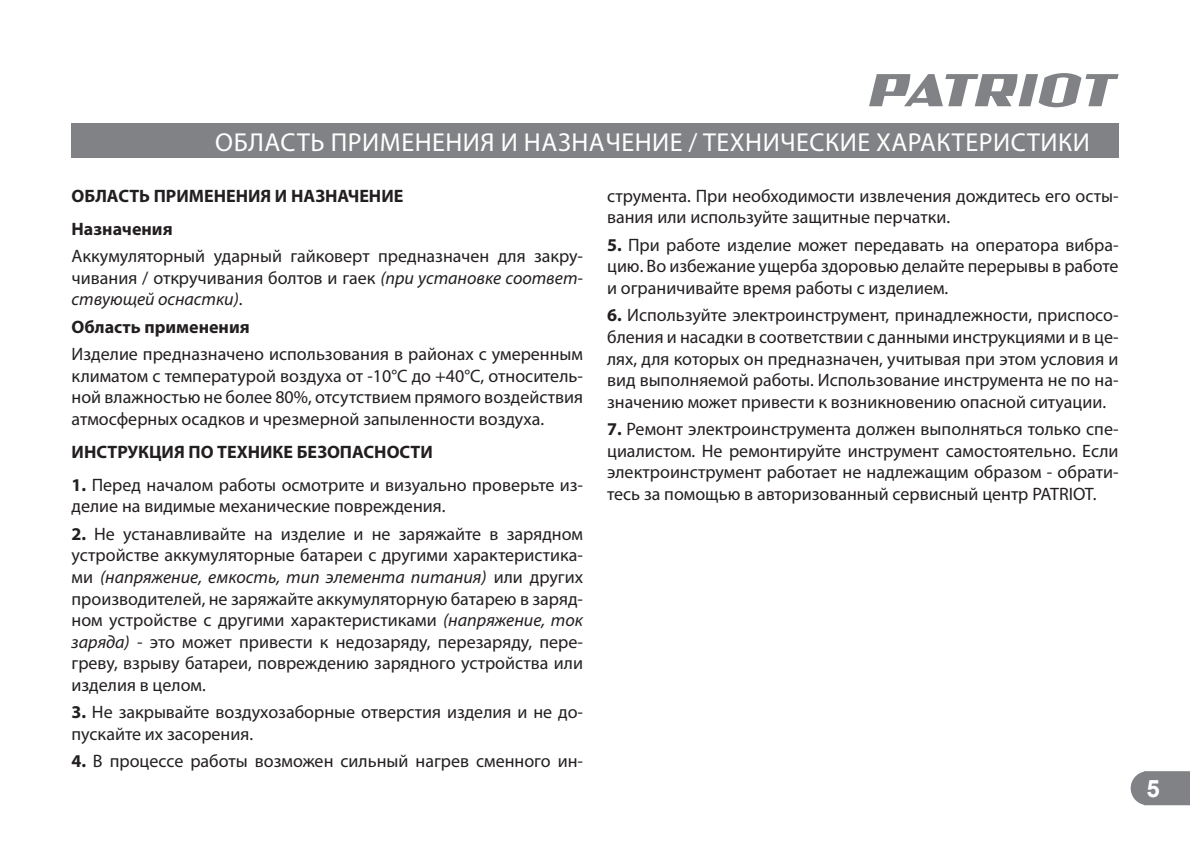
<style>
.page{position:relative;width:1190px;height:842px;background:#fff}
.page>*{position:absolute;margin:0;border:0;box-sizing:border-box;transform-origin:0 0}
.t1{font:26px "Myriad Pro";letter-spacing:.02em;color:#fff}
.t2{font:700 24px "Arial";color:#fff}
.t3{font:18px/21.6px "Myriad Pro";color:#231f20;text-align:justify}
.t4{font:700 18px/33px "Myriad Pro";color:#231f20}
.s1{font-style:italic}
.s2{font-weight:700}
</style>
<div class="page">
<svg style="left:1130px;top:771px;width:59px;height:33px;background:#898b8d"></svg>
<svg style="left:869px;top:73px;width:249px;height:34px"></svg>
<div style="left:72px;top:124px;width:1046px;height:34px;background:#808285"></div>
<h1 class="t1" style="left:215px;top:126px;width:876px">ОБЛАСТЬ ПРИМЕНЕНИЯ И НАЗНАЧЕНИЕ / ТЕХНИЧЕСКИЕ ХАРАКТЕРИСТИКИ</h1>
<p class="t4" style="left:72px;top:179px;width:333px">ОБЛАСТЬ ПРИМЕНЕНИЯ И НАЗНАЧЕНИЕ<br>Назначения</p>
<p class="t3" style="left:72px;top:245px;width:513px">Аккумуляторный ударный гайковерт предназначен для закру&shy;чивания / откручивания болтов и гаек <span class="s1">(при установке соответ&shy;ствующей оснастки)</span>.</p>
<p class="t4" style="left:72px;top:310px;width:180px">Область применения</p>
<p class="t3" style="left:72px;top:342px;width:513px">Изделие предназначено использования в районах с умеренным климатом с температурой воздуха от -10°С до +40°С, относитель&shy;ной влажностью не более 80%, отсутствием прямого воздействия атмосферных осадков и чрезмерной запыленности воздуха.</p>
<p class="t4" style="left:72px;top:435px;width:363px">ИНСТРУКЦИЯ ПО ТЕХНИКЕ БЕЗОПАСНОСТИ</p>
<p class="t3" style="left:72px;top:473px;width:513px"><span class="s2">1.</span> Перед началом работы осмотрите и визуально проверьте из&shy;делие на видимые механические повреждения.</p>
<p class="t3" style="left:72px;top:522px;width:513px"><span class="s2">2.</span> Не устанавливайте на изделие и не заряжайте в зарядном устройстве аккумуляторные батареи с другими характеристика&shy;ми <span class="s1">(напряжение, емкость, тип элемента питания)</span> или других производителей, не заряжайте аккумуляторную батарею в заряд&shy;ном устройстве с другими характеристиками <span class="s1">(напряжение, ток заряда)</span> - это может привести к недозаряду, перезаряду, пере&shy;греву, взрыву батареи, повреждению зарядного устройства или изделия в целом.</p>
<p class="t3" style="left:72px;top:700px;width:513px"><span class="s2">3.</span> Не закрывайте воздухозаборные отверстия изделия и не до&shy;пускайте их засорения.</p>
<p class="t3" style="left:72px;top:749px;width:513px"><span class="s2">4.</span> В процессе работы возможен сильный нагрев сменного ин-</p>
<p class="t3" style="left:607px;top:184px;width:513px">струмента. При необходимости извлечения дождитесь его осты&shy;вания или используйте защитные перчатки.</p>
<p class="t3" style="left:607px;top:233px;width:513px"><span class="s2">5.</span> При работе изделие может передавать на оператора вибра&shy;цию. Во избежание ущерба здоровью делайте перерывы в работе и ограничивайте время работы с изделием.</p>
<p class="t3" style="left:607px;top:304px;width:513px"><span class="s2">6.</span> Используйте электроинструмент, принадлежности, приспосо&shy;бления и насадки в соответствии с данными инструкциями и в це&shy;лях, для которых он предназначен, учитывая при этом условия и вид выполняемой работы. Использование инструмента не по на&shy;значению может привести к возникновению опасной ситуации.</p>
<p class="t3" style="left:607px;top:417px;width:513px"><span class="s2">7.</span> Ремонт электроинструмента должен выполняться только спе&shy;циалистом. Не ремонтируйте инструмент самостоятельно. Если электроинструмент работает не надлежащим образом - обрати&shy;тесь за помощью в авторизованный сервисный центр PATRIOT.</p>
<h2 class="t2" style="left:1146px;top:772px;width:15px">5</h2>
</div>
